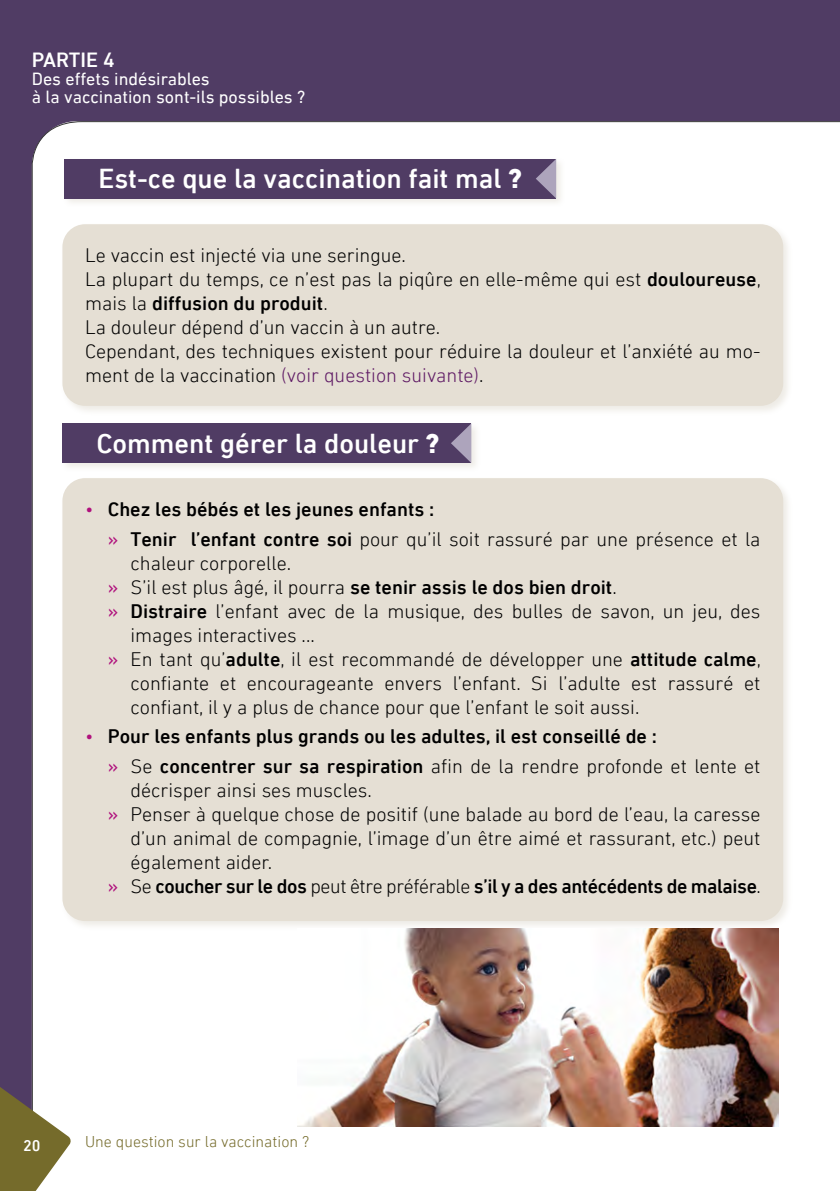
<style>
.page{position:relative;width:840px;height:1191px;background:#fff}
.page>*{position:absolute;margin:0;border:0;box-sizing:border-box;transform-origin:0 0}
.Titre_H3{font:500 28px "DIN Next LT Pro";color:#fff}
.t1{font:500 21px "DIN Next LT Pro";color:#fff}
.Liste_à_puce_2{font:300 20px/24px "DIN Next LT Pro";color:#000}
.Texte{font:300 20px/24px "DIN Next LT Pro";color:#000}
.Liste_à_puce_1{font:500 20px "DIN Next LT Pro";color:#000}
.Liste_à_puce_2-2{font:500 20px "DIN Next LT Pro";letter-spacing:-.02em;color:#000}
.Liste_à_puce_2-3{font:500 20px "DIN Next LT Pro";color:#000}
.t2{font:18px/18px "DIN Next LT Pro";color:#fff}
.t3{font:300 16px "DIN Next LT Pro";color:#756b2b}
.t4{font:500 16px "DIN Next LT Pro";color:#fff}
.s1{font-weight:800}
.s2{font-weight:500}
.s3{color:#5e1964}
.s4{font-weight:300;color:#b0117d}
.s5{font-weight:400;color:#b0117d}
.s6{font-weight:300}
</style>
<div class="page">
<div style="left:0;top:0;width:839px;height:1191px;background:#503c64"></div>
<div style="left:31px;top:121px;width:808px;height:1059px;background:#fff"></div>
<svg style="left:0;top:1078px;width:71px;height:113px;background:#9f9775"></svg>
<div style="left:60px;top:421px;width:732px;height:510px;background:#bbb19a;opacity:.25"></div>
<div style="left:62px;top:423px;width:409px;height:40px;background:#503c64"></div>
<div style="left:62px;top:478px;width:720px;height:443px;background:#e5dfd4;border-radius:23px"></div>
<div style="left:60px;top:157px;width:732px;height:259px;background:#bbb19a;opacity:.25"></div>
<div style="left:64px;top:159px;width:492px;height:39px;background:#503c64"></div>
<div style="left:62px;top:224px;width:720px;height:182px;background:#e5dfd4;border-radius:23px"></div>
<svg style="left:536px;top:159px;width:20px;height:39px"></svg>
<svg style="left:451px;top:424px;width:20px;height:39px"></svg>
<img style="left:298px;top:928px;width:480px;height:198px">
<p class="t1" style="left:32px;top:48px;width:84px">PARTIE 4</p>
<p class="t2" style="left:32px;top:70px;width:275px">Des effets indésirables<br>à la vaccination sont-ils possibles ?</p>
<h3 class="Titre_H3" style="left:98px;top:163px;width:425px">Est-ce que la vaccination fait mal <span class="s1">?</span></h3>
<p class="Texte" style="left:85px;top:243px;width:322px">Le vaccin est injecté via une seringue.</p>
<p class="Texte" style="left:85px;top:267px;width:677px">La plupart du temps, ce n’est pas la piqûre en elle-même qui est <span class="s2">douloureuse</span>, mais la <span class="s2">diffusion du produit</span>.</p>
<p class="Texte" style="left:85px;top:315px;width:356px">La douleur dépend d’un vaccin à un autre.</p>
<p class="Texte" style="left:85px;top:339px;width:676px">Cependant, des techniques existent pour réduire la douleur et l’anxiété au mo&shy;ment de la vaccination <span class="s3">(voir question suivante)</span>.</p>
<h3 class="Titre_H3" style="left:96px;top:427px;width:344px">Comment gérer la douleur <span class="s1">?</span></h3>
<p class="Liste_à_puce_1" style="left:85px;top:497px;width:350px"><span class="s4">•</span> Chez les bébés et les jeunes enfants :</p>
<p class="Liste_à_puce_2" style="left:130px;top:526px;width:631px;text-indent:-23px"><span class="s5">»</span> <span class="s2">Tenir l’enfant contre soi</span> pour qu’il soit rassuré par une présence et la chaleur corporelle.</p>
<p class="Liste_à_puce_2-3" style="left:108px;top:575px;width:510px"><span class="s5">»</span> <span class="s6">S’il est plus âgé, il pourra</span> se tenir assis le dos bien droit<span class="s6">.</span></p>
<p class="Liste_à_puce_2" style="left:130px;top:598px;width:631px;text-indent:-23px"><span class="s5">»</span> <span class="s2">Distraire</span> l’enfant avec de la musique, des bulles de savon, un jeu, des images interactives ...</p>
<p class="Liste_à_puce_2" style="left:130px;top:646px;width:631px;text-align:justify;text-indent:-23px"><span class="s5">»</span> En tant qu’<span class="s2">adulte</span>, il est recommandé de développer une <span class="s2">attitude calme</span>, confiante et encourageante envers l’enfant. Si l’adulte est rassuré et confiant, il y a plus de chance pour que l’enfant le soit aussi.</p>
<p class="Liste_à_puce_1" style="left:85px;top:725px;width:573px"><span class="s4">•</span> Pour les enfants plus grands ou les adultes, il est conseillé de :</p>
<p class="Liste_à_puce_2" style="left:130px;top:754px;width:631px;text-indent:-23px"><span class="s5">»</span> Se <span class="s2">concentrer sur sa respiration</span> afin de la rendre profonde et lente et décrisper ainsi ses muscles.</p>
<p class="Liste_à_puce_2" style="left:130px;top:802px;width:631px;text-align:justify;text-indent:-23px"><span class="s5">»</span> Penser à quelque chose de positif (une balade au bord de l’eau, la caresse d’un animal de compagnie, l’image d’un être aimé et rassurant, etc.) peut également aider.</p>
<p class="Liste_à_puce_2-2" style="left:108px;top:874px;width:654px"><span class="s5">»</span> <span class="s6">Se</span> coucher sur le dos <span class="s6">peut être préférable</span> s’il y a des antécédents de malaise<span class="s6">.</span></p>
<p class="t4" style="left:23px;top:1136px;width:19px">20</p>
<p class="t3" style="left:85px;top:1132px;width:225px">Une question sur la vaccination ?</p>
</div>
